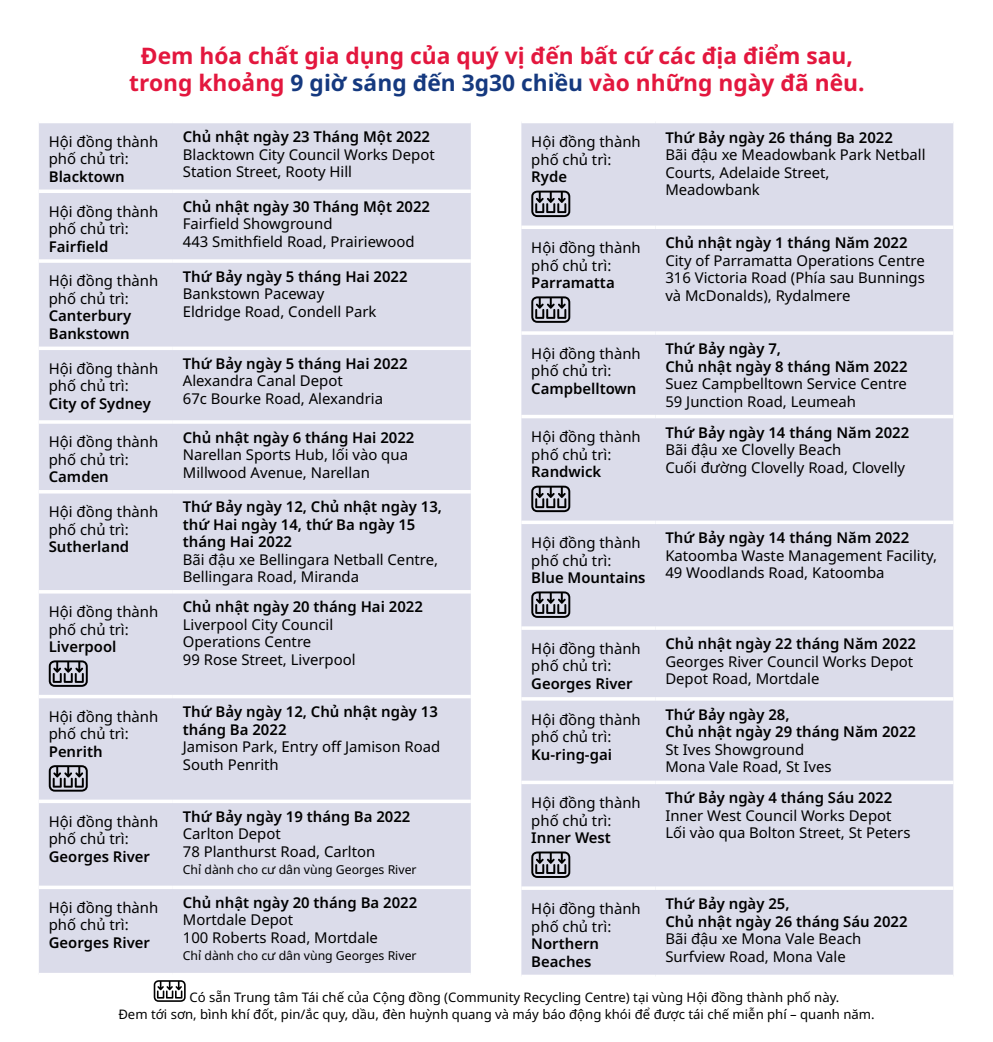
<style>
.page{position:relative;width:993px;height:1042px;background:#fff}
.page>*{position:absolute;margin:0;border:0;box-sizing:border-box;transform-origin:0 0}
.Head_P2{font:700 22.75px/27.3px "Noto Sans";color:#e3173e;text-align:center}
.t1{font:14.88px/17.5px "Noto Sans";color:#000}
.t2{font:600 14.88px/17.5px "Noto Sans";color:#000}
.Text{font:13.12px/16.6px "Noto Sans";color:#000}
.t3{font:12.25px "Noto Sans";color:#000}
.s1{color:#15397f}
.s2{font-weight:600}
</style>
<div class="page">
<svg style="left:154px;top:980px;width:32px;height:22px"></svg>
<div style="left:39px;top:123px;width:431px;height:850px;background:#dbdcea"></div>
<svg style="left:39px;top:189px;width:134px;height:4px"></svg>
<svg style="left:173px;top:189px;width:297px;height:4px"></svg>
<hr style="left:39px;top:259px;width:134px;height:4px;background:#fff">
<hr style="left:173px;top:259px;width:297px;height:4px;background:#fff">
<svg style="left:39px;top:346px;width:134px;height:4px"></svg>
<svg style="left:173px;top:346px;width:297px;height:4px"></svg>
<hr style="left:39px;top:420px;width:134px;height:4px;background:#f8f8fb">
<hr style="left:173px;top:420px;width:297px;height:4px;background:#fff">
<hr style="left:39px;top:490px;width:134px;height:3px;background:#fff">
<hr style="left:173px;top:490px;width:297px;height:3px;background:#fff">
<hr style="left:39px;top:590px;width:134px;height:3px;background:#fff">
<hr style="left:173px;top:590px;width:297px;height:3px;background:#fff">
<hr style="left:39px;top:695px;width:134px;height:3px;background:#fff">
<hr style="left:173px;top:695px;width:297px;height:3px;background:#fff">
<svg style="left:39px;top:799px;width:134px;height:4px"></svg>
<svg style="left:173px;top:799px;width:297px;height:4px"></svg>
<svg style="left:39px;top:885px;width:134px;height:4px"></svg>
<svg style="left:173px;top:885px;width:297px;height:4px"></svg>
<svg style="left:49px;top:660px;width:39px;height:27px"></svg>
<svg style="left:49px;top:765px;width:39px;height:26px"></svg>
<div style="left:521px;top:123px;width:432px;height:851px;background:#dbdcea"></div>
<svg style="left:521px;top:225px;width:134px;height:4px"></svg>
<svg style="left:655px;top:225px;width:298px;height:4px"></svg>
<hr style="left:521px;top:331px;width:134px;height:4px;background:#f8f8fb">
<hr style="left:655px;top:331px;width:298px;height:4px;background:#f8f8fb">
<hr style="left:521px;top:415px;width:134px;height:3px;background:#fff">
<hr style="left:655px;top:415px;width:298px;height:3px;background:#fff">
<svg style="left:521px;top:520px;width:134px;height:4px"></svg>
<svg style="left:655px;top:520px;width:298px;height:4px"></svg>
<hr style="left:521px;top:626px;width:134px;height:4px;background:#fff">
<hr style="left:655px;top:626px;width:298px;height:4px;background:#fff">
<hr style="left:521px;top:697px;width:134px;height:3px;background:#fff">
<hr style="left:655px;top:697px;width:298px;height:3px;background:#fff">
<svg style="left:521px;top:780px;width:134px;height:4px"></svg>
<svg style="left:655px;top:780px;width:298px;height:4px"></svg>
<svg style="left:521px;top:886px;width:134px;height:4px"></svg>
<svg style="left:655px;top:886px;width:298px;height:4px"></svg>
<svg style="left:521px;top:974px;width:134px;height:1px"></svg>
<svg style="left:655px;top:974px;width:298px;height:1px"></svg>
<svg style="left:531px;top:191px;width:39px;height:26px"></svg>
<svg style="left:531px;top:296px;width:39px;height:27px"></svg>
<svg style="left:531px;top:486px;width:39px;height:26px"></svg>
<svg style="left:531px;top:591px;width:39px;height:27px"></svg>
<svg style="left:531px;top:851px;width:39px;height:27px"></svg>
<p class="Head_P2" style="left:129px;top:43px;width:736px">Đem hóa chất gia dụng của quý vị đến bất cứ các địa điểm sau, trong khoảng <span class="s1">9 giờ sáng đến 3g30 chiều</span> vào những ngày đã nêu.</p>
<p class="t1" style="left:49px;top:133px;width:111px">Hội đồng thành phố chủ trì:<br><span class="s2">Blacktown</span></p>
<p class="t2" style="left:183px;top:128px;width:249px">Chủ nhật ngày 23 Tháng Một 2022</p>
<p class="t1" style="left:531px;top:134px;width:111px">Hội đồng thành phố chủ trì:<br><span class="s2">Ryde</span></p>
<p class="t2" style="left:665px;top:129px;width:229px">Thứ Bảy ngày 26 tháng Ba 2022</p>
<p class="t1" style="left:183px;top:146px;width:253px">Blacktown City Council Works Depot<br>Station Street, Rooty Hill</p>
<p class="t1" style="left:665px;top:146px;width:261px">Bãi đậu xe Meadowbank Park Netball<br>Courts, Adelaide Street,<br>Meadowbank</p>
<p class="t1" style="left:49px;top:203px;width:111px">Hội đồng thành phố chủ trì:<br><span class="s2">Fairfield</span></p>
<p class="t2" style="left:183px;top:198px;width:249px">Chủ nhật ngày 30 Tháng Một 2022</p>
<p class="t1" style="left:183px;top:216px;width:233px">Fairfield Showground<br>443 Smithfield Road, Prairiewood</p>
<p class="t1" style="left:49px;top:273px;width:111px">Hội đồng thành phố chủ trì:<br><span class="s2">Canterbury<br>Bankstown</span></p>
<p class="t2" style="left:183px;top:268px;width:226px">Thứ Bảy ngày 5 tháng Hai 2022</p>
<p class="t1" style="left:183px;top:285px;width:195px">Bankstown Paceway<br>Eldridge Road, Condell Park</p>
<p class="t1" style="left:49px;top:360px;width:111px">Hội đồng thành phố chủ trì:<br><span class="s2">City of Sydney</span></p>
<p class="t2" style="left:183px;top:355px;width:226px">Thứ Bảy ngày 5 tháng Hai 2022</p>
<p class="t1" style="left:183px;top:373px;width:202px">Alexandra Canal Depot<br>67c Bourke Road, Alexandria</p>
<p class="t1" style="left:49px;top:433px;width:111px">Hội đồng thành phố chủ trì:<br><span class="s2">Camden</span></p>
<p class="t2" style="left:183px;top:429px;width:233px">Chủ nhật ngày 6 tháng Hai 2022</p>
<p class="t1" style="left:183px;top:446px;width:226px">Narellan Sports Hub, lối vào qua<br>Millwood Avenue, Narellan</p>
<p class="t1" style="left:49px;top:503px;width:111px">Hội đồng thành phố chủ trì:<br><span class="s2">Sutherland</span></p>
<p class="t2" style="left:183px;top:498px;width:260px">Thứ Bảy ngày 12, Chủ nhật ngày 13, thứ Hai ngày 14, thứ Ba ngày 15 tháng Hai 2022</p>
<p class="t1" style="left:183px;top:551px;width:257px">Bãi đậu xe Bellingara Netball Centre,</p>
<p class="t1" style="left:183px;top:568px;width:178px">Bellingara Road, Miranda</p>
<p class="t1" style="left:49px;top:603px;width:111px">Hội đồng thành phố chủ trì:<br><span class="s2">Liverpool</span></p>
<p class="t2" style="left:183px;top:598px;width:241px">Chủ nhật ngày 20 tháng Hai 2022</p>
<p class="t1" style="left:183px;top:616px;width:174px">Liverpool City Council<br>Operations Centre<br>99 Rose Street, Liverpool</p>
<p class="t1" style="left:49px;top:708px;width:111px">Hội đồng thành phố chủ trì:<br><span class="s2">Penrith</span></p>
<p class="t2" style="left:183px;top:703px;width:256px">Thứ Bảy ngày 12, Chủ nhật ngày 13 tháng Ba 2022</p>
<p class="t1" style="left:183px;top:738px;width:259px">Jamison Park, Entry off Jamison Road<br>South Penrith</p>
<p class="t1" style="left:49px;top:813px;width:111px">Hội đồng thành phố chủ trì:<br><span class="s2">Georges River</span></p>
<p class="t2" style="left:183px;top:808px;width:229px">Thứ Bảy ngày 19 tháng Ba 2022</p>
<p class="t1" style="left:183px;top:825px;width:194px">Carlton Depot<br>78 Planthurst Road, Carlton</p>
<p class="t3" style="left:183px;top:861px;width:235px">Chỉ dành cho cư dân vùng Georges River</p>
<p class="t1" style="left:49px;top:899px;width:111px">Hội đồng thành phố chủ trì:<br><span class="s2">Georges River</span></p>
<p class="t2" style="left:183px;top:894px;width:236px">Chủ nhật ngày 20 tháng Ba 2022</p>
<p class="t1" style="left:183px;top:911px;width:197px">Mortdale Depot<br>100 Roberts Road, Mortdale</p>
<p class="t3" style="left:183px;top:947px;width:235px">Chỉ dành cho cư dân vùng Georges River</p>
<p class="t1" style="left:531px;top:239px;width:111px">Hội đồng thành phố chủ trì:<br><span class="s2">Parramatta</span></p>
<p class="t2" style="left:665px;top:235px;width:244px">Chủ nhật ngày 1 tháng Năm 2022</p>
<p class="t1" style="left:665px;top:252px;width:261px;text-align:justify">City of Parramatta Operations Centre 316 Victoria Road (Phía sau Bunnings và McDonalds), Rydalmere</p>
<p class="t1" style="left:531px;top:345px;width:111px">Hội đồng thành phố chủ trì:<br><span class="s2">Campbelltown</span></p>
<p class="t2" style="left:665px;top:340px;width:244px">Thứ Bảy ngày 7,<br>Chủ nhật ngày 8 tháng Năm 2022</p>
<p class="t1" style="left:665px;top:375px;width:243px">Suez Campbelltown Service Centre<br>59 Junction Road, Leumeah</p>
<p class="t1" style="left:531px;top:429px;width:111px">Hội đồng thành phố chủ trì:<br><span class="s2">Randwick</span></p>
<p class="t2" style="left:665px;top:424px;width:245px">Thứ Bảy ngày 14 tháng Năm 2022</p>
<p class="t1" style="left:665px;top:441px;width:177px">Bãi đậu xe Clovelly Beach</p>
<p class="t1" style="left:665px;top:459px;width:241px">Cuối đường Clovelly Road, Clovelly</p>
<p class="t1" style="left:531px;top:534px;width:116px">Hội đồng thành phố chủ trì:<br><span class="s2">Blue Mountains</span></p>
<p class="t2" style="left:665px;top:530px;width:245px">Thứ Bảy ngày 14 tháng Năm 2022</p>
<p class="t1" style="left:665px;top:547px;width:273px">Katoomba Waste Management Facility,<br>49 Woodlands Road, Katoomba</p>
<p class="t1" style="left:531px;top:640px;width:111px">Hội đồng thành phố chủ trì:<br><span class="s2">Georges River</span></p>
<p class="t2" style="left:665px;top:635px;width:252px">Chủ nhật ngày 22 tháng Năm 2022</p>
<p class="t1" style="left:665px;top:653px;width:249px">Georges River Council Works Depot<br>Depot Road, Mortdale</p>
<p class="t1" style="left:531px;top:711px;width:111px">Hội đồng thành phố chủ trì:<br><span class="s2">Ku-ring-gai</span></p>
<p class="t2" style="left:665px;top:706px;width:252px">Thứ Bảy ngày 28,<br>Chủ nhật ngày 29 tháng Năm 2022</p>
<p class="t1" style="left:665px;top:741px;width:168px">St Ives Showground<br>Mona Vale Road, St Ives</p>
<p class="t1" style="left:531px;top:794px;width:111px">Hội đồng thành phố chủ trì:<br><span class="s2">Inner West</span></p>
<p class="t2" style="left:665px;top:789px;width:228px">Thứ Bảy ngày 4 tháng Sáu 2022</p>
<p class="t1" style="left:665px;top:807px;width:246px">Inner West Council Works Depot<br>Lối vào qua Bolton Street, St Peters</p>
<p class="t1" style="left:531px;top:900px;width:111px">Hội đồng thành phố chủ trì:<br><span class="s2">Northern<br>Beaches</span></p>
<p class="t2" style="left:665px;top:895px;width:244px">Thứ Bảy ngày 25,<br>Chủ nhật ngày 26 tháng Sáu 2022</p>
<p class="t1" style="left:665px;top:930px;width:197px">Bãi đậu xe Mona Vale Beach<br>Surfview Road, Mona Vale</p>
<p class="Text" style="left:118px;top:989px;width:757px;text-indent:71px">Có sẵn Trung tâm Tái chế của Cộng đồng (Community Recycling Centre) tại vùng Hội đồng thành phố này.<br>Đem tới sơn, bình khí đốt, pin/ắc quy, dầu, đèn huỳnh quang và máy báo động khói để được tái chế miễn phí – quanh năm.</p>
</div>
